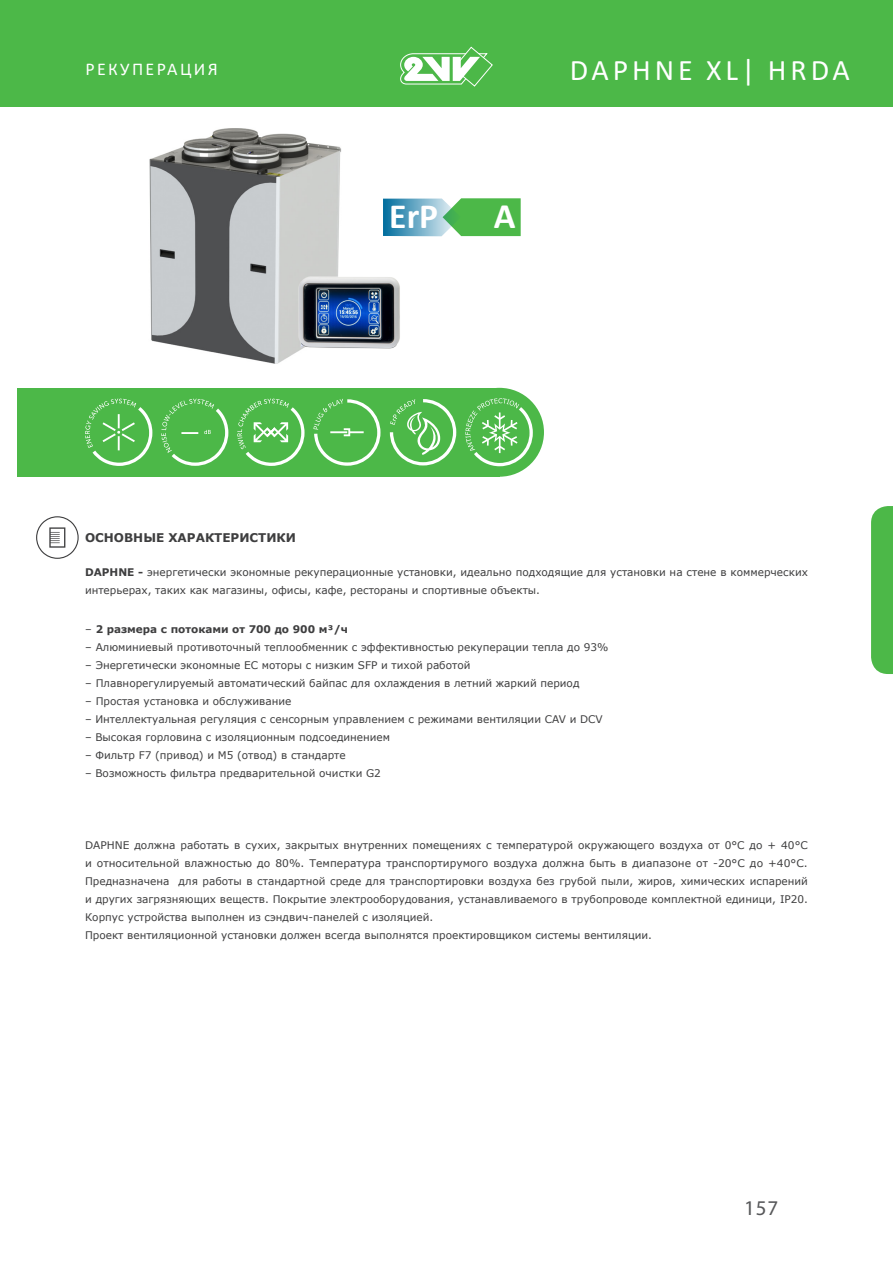
<style>
.page{position:relative;width:893px;height:1263px;background:#fff}
.page>*{position:absolute;margin:0;border:0;box-sizing:border-box;transform-origin:0 0}
.t1{font:700 36px "Calibri";color:#fff}
.t2{font:700 35.55px "Calibri";color:#fff}
.t3{font:30px "Calibri";letter-spacing:.13em;color:#fff}
.t4{font:21px "Myriad Pro";color:#57585a}
.t5{font:18px "Calibri";letter-spacing:.13em;color:#fff}
.Titulek_TM{font:700 12px "Verdana";color:#3e3e3f}
.t6{font:10.5px/18px "Verdana";color:#3e3e3f}
.t7{font:700 10.5px "Verdana";color:#3e3e3f}
.s1{font-weight:700}
.s2{font-weight:400}
</style>
<div class="page">
<svg style="left:871px;top:506px;width:22px;height:168px;background:#52ba4e"></svg>
<div style="left:0;top:0;width:893px;height:107px;background:#4cb848"></div>
<svg style="left:400px;top:46px;width:93px;height:41px"></svg>
<div style="left:455px;top:388px;width:89px;height:89px;background:#4cb848;border-radius:50%"></div>
<div style="left:17px;top:388px;width:483px;height:89px;background:#4cb848"></div>
<svg style="left:237px;top:399px;width:68px;height:67px"></svg>
<svg style="left:85px;top:399px;width:67px;height:67px"></svg>
<svg style="left:390px;top:399px;width:66px;height:66px"></svg>
<svg style="left:313px;top:399px;width:67px;height:67px"></svg>
<svg style="left:161px;top:399px;width:67px;height:67px"></svg>
<svg style="left:465px;top:398px;width:68px;height:68px"></svg>
<svg style="left:36px;top:516px;width:43px;height:43px"></svg>
<svg style="left:383px;top:198px;width:138px;height:38px;background:#60b38a"></svg>
<img style="left:149px;top:128px;width:192px;height:236px">
<img style="left:294px;top:275px;width:106px;height:74px">
<h3 class="t5" style="left:85px;top:57px;width:134px">РЕКУПЕРАЦИЯ</h3>
<h3 class="t3" style="left:570px;top:49px;width:282px">DAPHNE XL| HRDA</h3>
<p class="t2" style="left:389px;top:191px;width:50px">ErP</p>
<p class="t1" style="left:494px;top:190px;width:23px">A</p>
<p class="Titulek_TM" style="left:85px;top:529px;width:212px">ОСНОВНЫЕ ХАРАКТЕРИСТИКИ</p>
<p class="t6" style="left:85px;top:563px;width:724px"><span class="s1">DAPHNE -</span> энергетически экономные рекуперационные установки, идеально подходящие для установки на стене в коммерческих интерьерах, таких как магазины, офисы, кафе, рестораны и спортивные объекты.</p>
<p class="t7" style="left:85px;top:622px;width:265px"><span class="s2">–</span> 2 размера с потоками от 700 до 900 м³/ч</p>
<p class="t6" style="left:85px;top:638px;width:525px">– Алюминиевый противоточный теплообменник с эффективностью рекуперации тепла до 93%</p>
<p class="t6" style="left:85px;top:656px;width:387px">– Энергетически экономные EC моторы с низким SFP и тихой работой</p>
<p class="t6" style="left:85px;top:674px;width:496px">– Плавнорегулируемый автоматический байпас для охлаждения в летний жаркий период</p>
<p class="t6" style="left:85px;top:692px;width:208px">– Простая установка и обслуживание</p>
<p class="t6" style="left:85px;top:710px;width:519px">– Интеллектуальная регуляция с сенсорным управлением с режимами вентиляции CAV и DCV</p>
<p class="t6" style="left:85px;top:728px;width:307px">– Высокая горловина с изоляционным подсоединением</p>
<p class="t6" style="left:85px;top:746px;width:262px">– Фильтр F7 (привод) и M5 (отвод) в стандарте</p>
<p class="t6" style="left:85px;top:764px;width:297px">– Возможность фильтра предварительной очистки G2</p>
<p class="t6" style="left:85px;top:836px;width:724px;text-align:justify">DAPHNE должна работать в сухих, закрытых внутренних помещениях с температурой окружающего воздуха от 0°C до + 40°C и относительной влажностью до 80%. Температура транспортирумого воздуха должна быть в диапазоне от -20°C до +40°C.<br>Предназначена для работы в стандартной среде для транспортировки воздуха без грубой пыли, жиров, химических испарений и других загрязняющих веществ. Покрытие электрооборудования, устанавливаемого в трубопроводе комплектной единици, IP20.<br>Корпус устройства выполнен из сэндвич-панелей с изоляцией.</p>
<p class="t6" style="left:85px;top:926px;width:568px">Проект вентиляционной установки должен всегда выполнятся проектировщиком системы вентиляции.</p>
<p class="t4" style="left:744px;top:1195px;width:35px">157</p>
</div>
